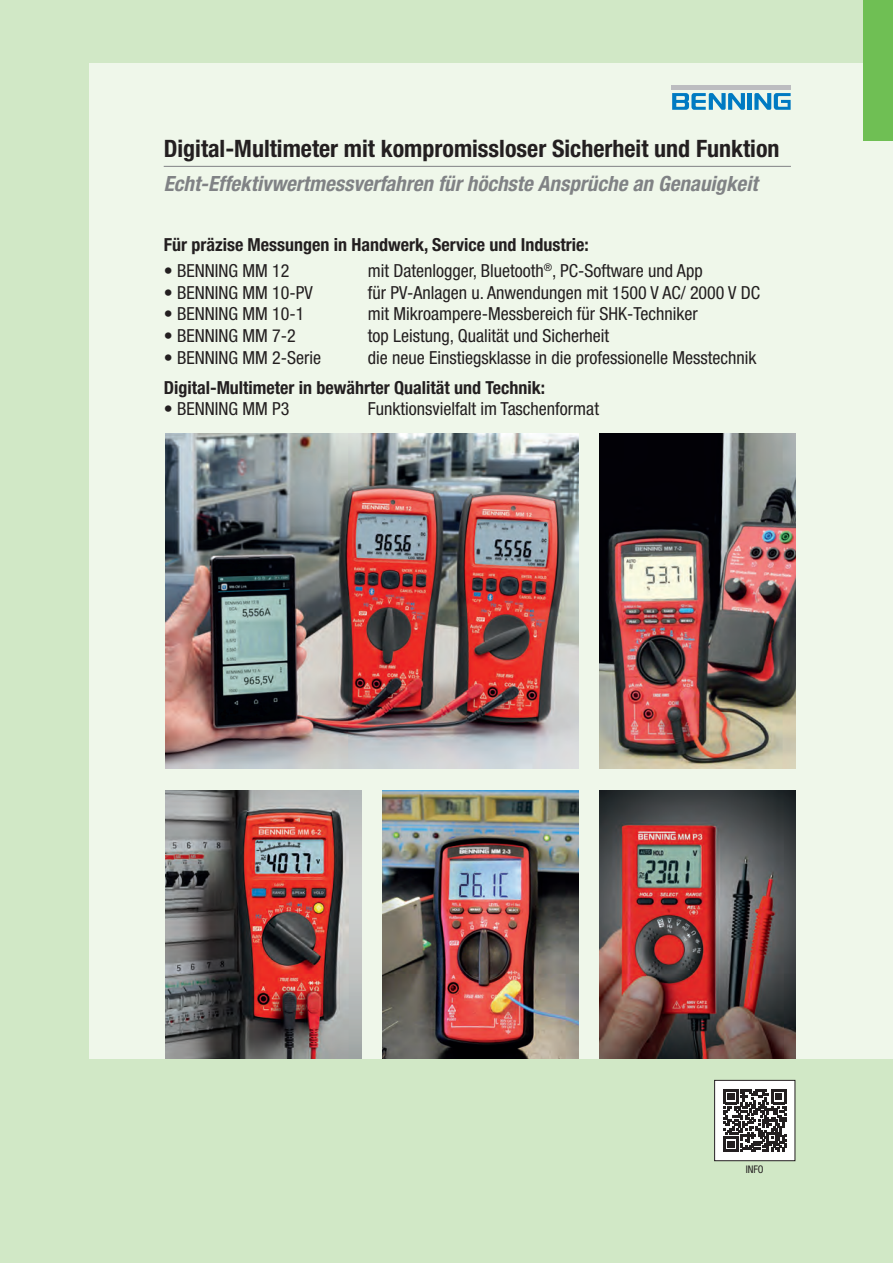
<style>
.page{position:relative;width:893px;height:1263px;background:#d1e8c6}
.page>*{position:absolute;margin:0;border:0;box-sizing:border-box;transform-origin:0 0}
.t1{font:700 condensed 24px "Helvetica Neue LT Pro";color:#231f20}
.t2{font:italic 700 condensed 21px "Helvetica Neue LT Pro";color:#808285}
.t3{font:condensed 18px "Helvetica Neue LT Pro";color:#231f20}
.t4{font:700 condensed 18px "Helvetica Neue LT Pro";color:#231f20}
.t5{font:condensed 10.5px "Helvetica Neue LT Pro";color:#231f20}
</style>
<div class="page">
<div style="left:89px;top:64px;width:804px;height:995px;background:#eff7ea"></div>
<div style="left:863px;top:0;width:30px;height:140px;background:#6fbf54"></div>
<hr style="left:164px;top:166px;width:627px;height:1px;background:#808285">
<img style="left:166px;top:791px;width:195px;height:268px">
<img style="left:166px;top:434px;width:412px;height:335px">
<img style="left:600px;top:434px;width:195px;height:335px">
<img style="left:600px;top:791px;width:195px;height:268px">
<img style="left:383px;top:791px;width:195px;height:268px">
<div style="left:715px;top:1080px;width:80px;height:81px;background:#fff"></div>
<div style="left:714px;top:1080px;width:81px;height:81px;border:1px solid #231f20"></div>
<svg style="left:723px;top:1089px;width:63px;height:63px"></svg>
<svg style="left:672px;top:93px;width:73px;height:17px"></svg>
<div style="left:747px;top:93px;width:5px;height:17px;background:#007ac2"></div>
<svg style="left:754px;top:93px;width:37px;height:17px"></svg>
<hr style="left:672px;top:85px;width:119px;height:4px;background:#bcbdc0">
<h1 class="t1" style="left:164px;top:134px;width:617px">Digital-Multimeter mit kompromissloser Sicherheit und Funktion</h1>
<p class="t2" style="left:164px;top:171px;width:595px">Echt-Effektivwertmessverfahren für höchste Ansprüche an Genauigkeit</p>
<p class="t4" style="left:164px;top:234px;width:427px">Für präzise Messungen in Handwerk, Service und Industrie:</p>
<p class="t3" style="left:164px;top:260px;width:127px">• BENNING MM 12</p>
<p class="t3" style="left:368px;top:260px;width:336px">mit Datenlogger, Bluetooth<sup>®</sup>, PC-Software und App</p>
<p class="t3" style="left:164px;top:282px;width:150px">• BENNING MM 10-PV</p>
<p class="t3" style="left:368px;top:282px;width:394px">für PV-Anlagen u. Anwendungen mit 1500 V AC/ 2000 V DC</p>
<p class="t3" style="left:164px;top:304px;width:142px">• BENNING MM 10-1</p>
<p class="t3" style="left:368px;top:304px;width:332px">mit Mikroampere-Messbereich für SHK-Techniker</p>
<p class="t3" style="left:164px;top:325px;width:133px">• BENNING MM 7-2</p>
<p class="t3" style="left:368px;top:325px;width:243px">top Leistung, Qualität und Sicherheit</p>
<p class="t3" style="left:164px;top:347px;width:159px">• BENNING MM 2-Serie</p>
<p class="t3" style="left:368px;top:347px;width:390px">die neue Einstiegsklasse in die professionelle Messtechnik</p>
<p class="t4" style="left:164px;top:376px;width:383px">Digital-Multimeter in bewährter Qualität und Technik:</p>
<p class="t3" style="left:164px;top:399px;width:127px">• BENNING MM P3</p>
<p class="t3" style="left:368px;top:399px;width:233px">Funktionsvielfalt im Taschenformat</p>
<p class="t5" style="left:746px;top:1163px;width:19px">INFO</p>
</div>
